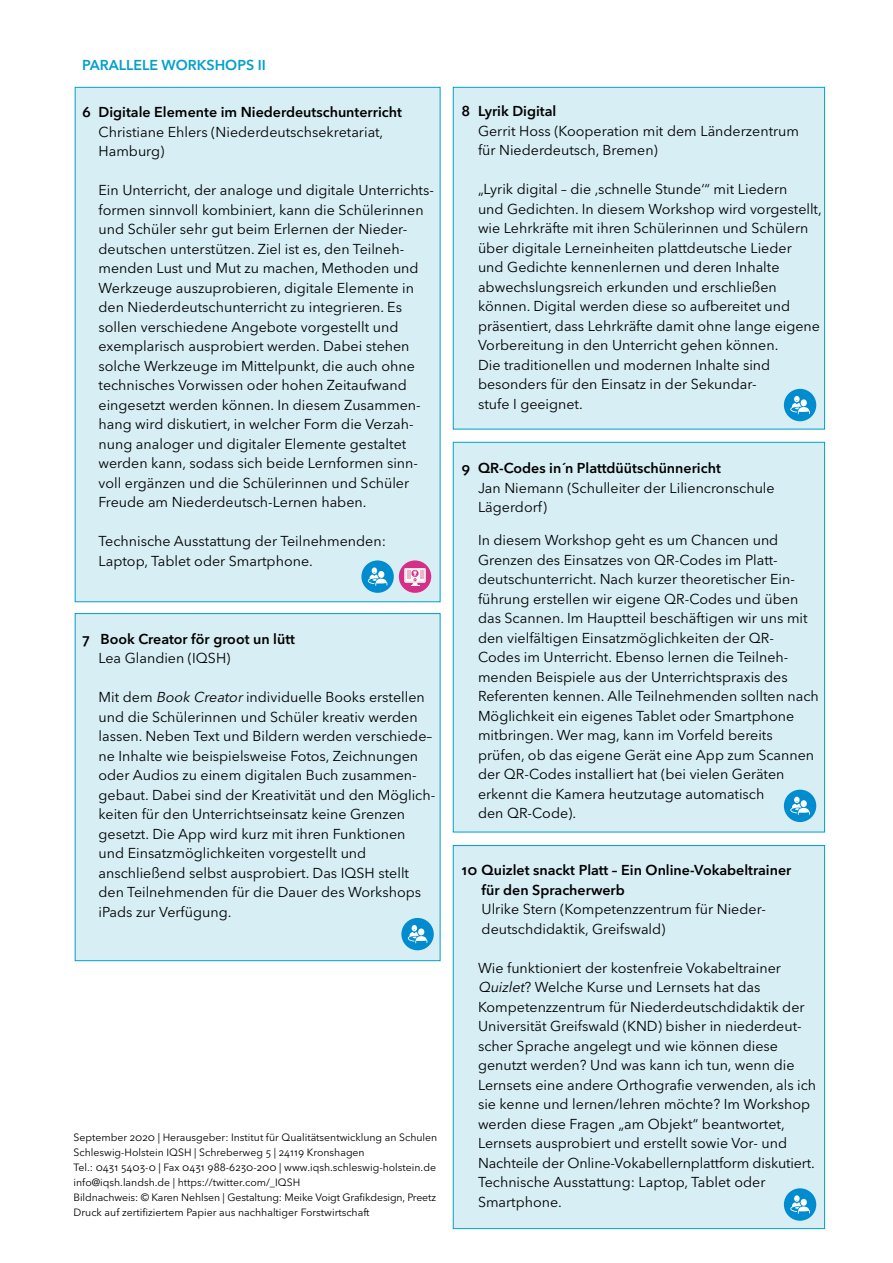
<style>
.page{position:relative;width:893px;height:1263px;background:#fff}
.page>*{position:absolute;margin:0;border:0;box-sizing:border-box;transform-origin:0 0}
.Fließtext{font:14.25px/19.5px "Avenir Next LT Pro";color:#000}
.Fließtext_fett{font:14.25px/19.5px "Avenir Next LT Pro";color:#000}
.Fließtext_fett-2{font:600 14.25px/19.5px "Avenir Next LT Pro";color:#000}
.Worlshops_fett{font:600 14.25px "Avenir Next LT Pro";color:#00a0c9}
.Impressum{font:10.5px/15px "Avenir Next LT Pro";color:#000}
.s1{font-weight:600}
.s2{font-style:italic}
</style>
<div class="page">
<div style="left:453px;top:87px;width:372px;height:342px;background:#d7eef5;border:1px solid #00a0c9"></div>
<div style="left:75px;top:87px;width:365px;height:515px;background:#d7eef5"></div>
<div style="left:75px;top:613px;width:365px;height:348px;background:#d7eef5;border:1px solid #00a0c9"></div>
<div style="left:453px;top:442px;width:372px;height:390px;background:#d7eef5;border:1px solid #00a0c9"></div>
<div style="left:453px;top:845px;width:372px;height:384px;background:#d7eef5;border:1px solid #00a0c9"></div>
<div style="left:784px;top:389px;width:32px;height:32px;background:#008ccf;border-radius:50%"></div>
<svg style="left:790px;top:396px;width:20px;height:18px"></svg>
<div style="left:784px;top:790px;width:32px;height:32px;background:#008ccf;border-radius:50%"></div>
<svg style="left:790px;top:797px;width:20px;height:18px"></svg>
<div style="left:784px;top:1188px;width:32px;height:33px;background:#008ccf;border-radius:50%"></div>
<svg style="left:794px;top:1195px;width:6px;height:7px"></svg>
<svg style="left:790px;top:1200px;width:20px;height:14px"></svg>
<div style="left:401px;top:918px;width:33px;height:32px;background:#008ccf;border-radius:50%"></div>
<svg style="left:408px;top:925px;width:19px;height:18px"></svg>
<div style="left:399px;top:560px;width:32px;height:33px;background:#d62f87;border-radius:50%"></div>
<svg style="left:404px;top:568px;width:21px;height:15px"></svg>
<div style="left:405px;top:569px;width:20px;height:13px;border:1px solid #dddedf"></div>
<svg style="left:406px;top:570px;width:17px;height:16px"></svg>
<div style="left:361px;top:560px;width:33px;height:33px;background:#008ccf;border-radius:50%"></div>
<svg style="left:368px;top:567px;width:19px;height:19px"></svg>
<p class="Worlshops_fett" style="left:82px;top:57px;width:185px">PARALLELE WORKSHOPS II</p>
<p class="Fließtext_fett" style="left:99px;top:102px;width:305px;text-indent:-17px"><span class="s1">6 Digitale Elemente im Niederdeutschunterricht<br></span>Christiane Ehlers (Niederdeutschsekretariat,<br>Hamburg)</p>
<p class="Fließtext" style="left:99px;top:180px;width:337px">Ein Unterricht, der analoge und digitale Unterrichts&shy;formen sinnvoll kombiniert, kann die Schülerinnen und Schüler sehr gut beim Erlernen der Nieder&shy;deutschen unterstützen. Ziel ist es, den Teilneh&shy;menden Lust und Mut zu machen, Methoden und Werkzeuge auszuprobieren, digitale Elemente in den Niederdeutschunterricht zu integrieren. Es sollen verschiedene Angebote vorgestellt und exemplarisch ausprobiert werden. Dabei stehen solche Werkzeuge im Mittelpunkt, die auch ohne technisches Vorwissen oder hohen Zeitaufwand eingesetzt werden können. In diesem Zusammen&shy;hang wird diskutiert, in welcher Form die Verzah&shy;nung analoger und digitaler Elemente gestaltet werden kann, sodass sich beide Lernformen sinn&shy;voll ergänzen und die Schülerinnen und Schüler Freude am Niederdeutsch-Lernen haben.</p>
<p class="Fließtext" style="left:99px;top:531px;width:289px">Technische Ausstattung der Teilnehmenden:<br>Laptop, Tablet oder Smartphone.</p>
<p class="Fließtext_fett-2" style="left:82px;top:629px;width:214px">7 Book Creator för groot un lütt</p>
<p class="Fließtext" style="left:99px;top:649px;width:133px">Lea Glandien (IQSH)</p>
<p class="Fließtext" style="left:99px;top:688px;width:338px">Mit dem <span class="s2">Book Creator</span>individuelle Books erstellen und die Schülerinnen und Schüler kreativ werden lassen. Neben Text und Bildern werden verschiede– ne Inhalte wie beispielsweise Fotos, Zeichnungen oder Audios zu einem digitalen Buch zusammen&shy;gebaut. Dabei sind der Kreativität und den Möglich&shy;keiten für den Unterrichtseinsatz keine Grenzen gesetzt. Die App wird kurz mit ihren Funktionen</p>
<p class="Fließtext" style="left:99px;top:844px;width:324px">und Einsatzmöglichkeiten vorgestellt und anschließend selbst ausprobiert. Das IQSH stellt den Teilnehmenden für die Dauer des Workshops iPads zur Verfügung.</p>
<p class="Impressum" style="left:74px;top:1130px;width:365px">September 2020 | Herausgeber: Institut für Qualitätsentwicklung an Schulen<br>Schleswig-Holstein IQSH | Schreberweg 5 | 24119 Kronshagen</p>
<p class="Impressum" style="left:74px;top:1160px;width:364px">Tel.: 0431 5403-0 | Fax 0431 988-6230-200 | www.iqsh.schleswig-holstein.de</p>
<p class="Impressum" style="left:74px;top:1175px;width:364px">info@iqsh.landsh.de | https://twitter.com/_IQSH<br>Bildnachweis: © Karen Nehlsen | Gestaltung: Meike Voigt Grafikdesign, Preetz<br>Druck auf zertifiziertem Papier aus nachhaltiger Forstwirtschaft</p>
<p class="Fließtext_fett-2" style="left:461px;top:101px;width:96px">8 Lyrik Digital</p>
<p class="Fließtext" style="left:478px;top:121px;width:323px">Gerrit Hoss (Kooperation mit dem Länderzentrum für Niederdeutsch, Bremen)</p>
<p class="Fließtext" style="left:478px;top:180px;width:345px">„Lyrik digital – die ‚schnelle Stunde‘“ mit Liedern<br>und Gedichten. In diesem Workshop wird vorgestellt, wie Lehrkräfte mit ihren Schülerinnen und Schülern über digitale Lerneinheiten plattdeutsche Lieder<br>und Gedichte kennenlernen und deren Inhalte abwechslungsreich erkunden und erschließen können. Digital werden diese so aufbereitet und präsentiert, dass Lehrkräfte damit ohne lange eigene Vorbereitung in den Unterricht gehen können.</p>
<p class="Fließtext" style="left:478px;top:355px;width:294px">Die traditionellen und modernen Inhalte sind besonders für den Einsatz in der Sekundar&shy;stufe I geeignet.</p>
<p class="Fließtext_fett-2" style="left:461px;top:458px;width:261px">9 QR-Codes in´n Plattdüütschünnericht</p>
<p class="Fließtext_fett" style="left:478px;top:478px;width:298px">Jan Niemann (Schulleiter der Liliencronschule<br>Lägerdorf)</p>
<p class="Fließtext" style="left:478px;top:531px;width:342px">In diesem Workshop geht es um Chancen und Grenzen des Einsatzes von QR-Codes im Platt&shy;deutschunterricht. Nach kurzer theoretischer Ein&shy;führung erstellen wir eigene QR-Codes und üben das Scannen. Im Hauptteil beschäftigen wir uns mit den vielfältigen Einsatzmöglichkeiten der QR-Codes im Unterricht. Ebenso lernen die Teilneh&shy;menden Beispiele aus der Unterrichtspraxis des Referenten kennen. Alle Teilnehmenden sollten nach Möglichkeit ein eigenes Tablet oder Smartphone mitbringen. Wer mag, kann im Vorfeld bereits prüfen, ob das eigene Gerät eine App zum Scannen der QR-Codes installiert hat (bei vielen Geräten erkennt die Kamera heutzutage automatisch<br>den QR-Code).</p>
<p class="Fließtext_fett-2" style="left:482px;top:860px;width:311px;text-indent:-20px">10 Quizlet snackt Platt – Ein Online-Vokabeltrainer für den Spracherwerb</p>
<p class="Fließtext" style="left:482px;top:900px;width:286px">Ulrike Stern (Kompetenzzentrum für Nieder&shy;deutschdidaktik, Greifswald)</p>
<p class="Fließtext" style="left:478px;top:958px;width:340px">Wie funktioniert der kostenfreie Vokabeltrainer <span class="s2">Quizlet</span>? Welche Kurse und Lernsets hat das Kompetenzzentrum für Niederdeutschdidaktik der Universität Greifswald (KND) bisher in niederdeut&shy;scher Sprache angelegt und wie können diese genutzt werden? Und was kann ich tun, wenn die Lernsets eine andere Orthografie verwenden, als ich sie kenne und lernen/lehren möchte? Im Workshop werden diese Fragen „am Objekt“ beantwortet, Lernsets ausprobiert und erstellt sowie Vor- und Nachteile der Online-Vokabellernplattform diskutiert.<br>Technische Ausstattung: Laptop, Tablet oder Smartphone.</p>
</div>
